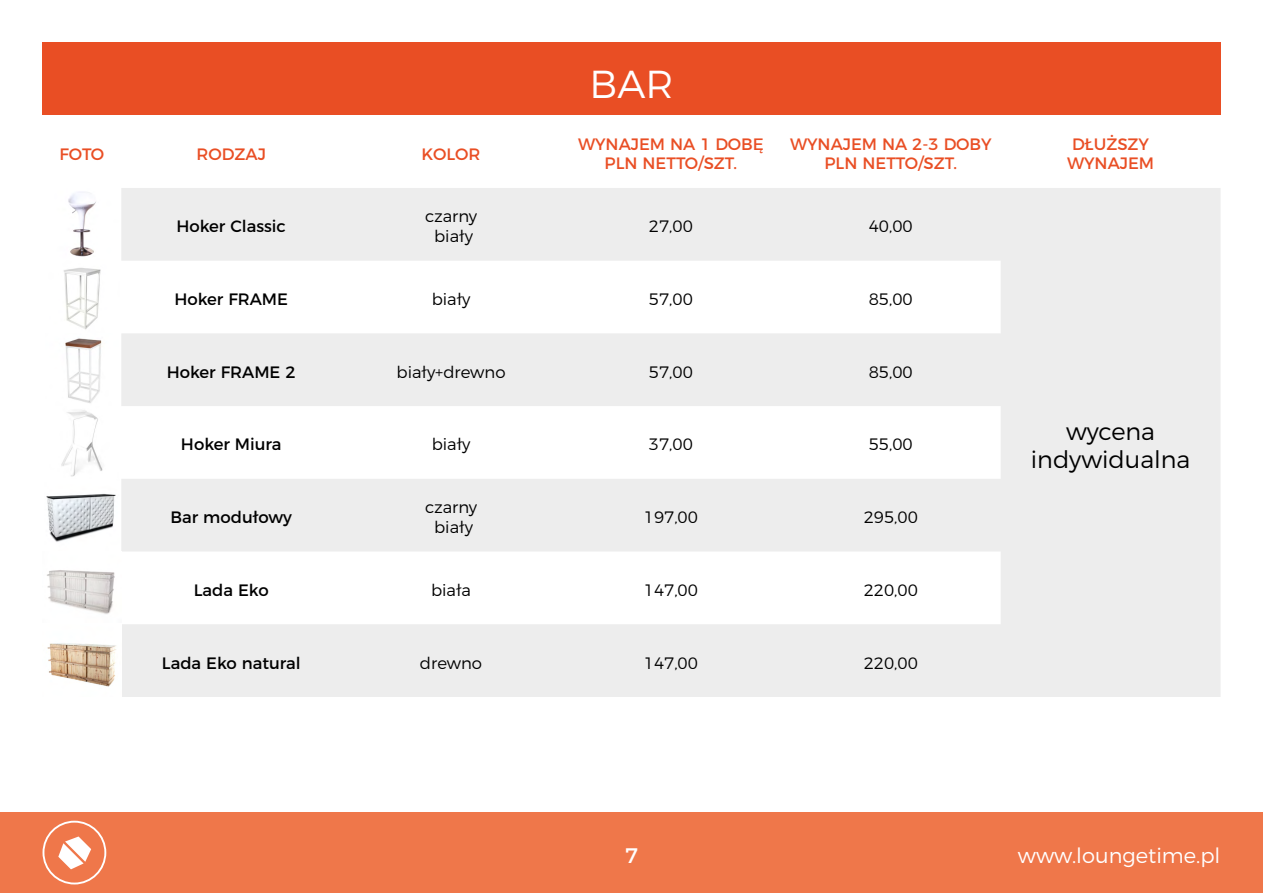
<style>
.page{position:relative;width:1263px;height:893px;background:#fff}
.page>*{position:absolute;margin:0;border:0;box-sizing:border-box;transform-origin:0 0}
.t1{font:300 39px "Montserrat";color:#fff}
.t2{font:300 24px/28.8px "Montserrat";color:#000;text-align:center}
.t3{font:300 21px "Montserrat";color:#fff}
.t4{font:21px "Montserrat";color:#fff}
.t5{font:300 16.5px/19.8px "Montserrat";color:#000;text-align:center}
.t6{font:16.5px/19.8px "Montserrat";color:#e94e24;text-align:center}
.t7{font:16.5px "Montserrat";color:#000}
</style>
<div class="page">
<div style="left:0;top:812px;width:1263px;height:81px;background:#ef774a"></div>
<svg style="left:43px;top:821px;width:63px;height:63px"></svg>
<div style="left:42px;top:43px;width:1178px;height:72px;background:#e94e24"></div>
<svg style="left:121px;top:188px;width:1099px;height:509px;fill:#ededed"></svg>
<img style="left:64px;top:192px;width:38px;height:211px">
<img style="left:61px;top:410px;width:42px;height:67px">
<img style="left:46px;top:494px;width:70px;height:48px">
<img style="left:47px;top:570px;width:68px;height:44px">
<img style="left:47px;top:643px;width:69px;height:44px">
<h1 class="t1" style="left:589px;top:53px;width:86px">BAR</h1>
<p class="t6" style="left:59px;top:142px;width:46px">FOTO</p>
<p class="t6" style="left:196px;top:142px;width:71px">RODZAJ</p>
<p class="t6" style="left:422px;top:142px;width:60px">KOLOR</p>
<p class="t6" style="left:578px;top:133px;width:187px">WYNAJEM NA 1 DOBĘ<br>PLN NETTO/SZT.</p>
<p class="t6" style="left:790px;top:133px;width:203px">WYNAJEM NA 2-3 DOBY<br>PLN NETTO/SZT.</p>
<p class="t6" style="left:1067px;top:133px;width:89px">DŁUŻSZY<br>WYNAJEM</p>
<p class="t7" style="left:176px;top:213px;width:111px">Hoker Classic</p>
<p class="t5" style="left:425px;top:205px;width:54px">czarny biały</p>
<p class="t5" style="left:649px;top:215px;width:45px">27,00</p>
<p class="t5" style="left:869px;top:215px;width:45px">40,00</p>
<p class="t7" style="left:174px;top:286px;width:115px">Hoker FRAME</p>
<p class="t5" style="left:432px;top:288px;width:40px">biały</p>
<p class="t5" style="left:649px;top:288px;width:45px">57,00</p>
<p class="t5" style="left:869px;top:288px;width:45px">85,00</p>
<p class="t7" style="left:167px;top:359px;width:130px">Hoker FRAME 2</p>
<p class="t5" style="left:396px;top:361px;width:111px">biały+drewno</p>
<p class="t5" style="left:649px;top:361px;width:45px">57,00</p>
<p class="t5" style="left:869px;top:361px;width:45px">85,00</p>
<p class="t7" style="left:181px;top:431px;width:102px">Hoker Miura</p>
<p class="t5" style="left:432px;top:433px;width:40px">biały</p>
<p class="t5" style="left:649px;top:433px;width:45px">37,00</p>
<p class="t5" style="left:869px;top:433px;width:45px">55,00</p>
<p class="t7" style="left:171px;top:504px;width:123px">Bar modułowy</p>
<p class="t5" style="left:425px;top:496px;width:54px">czarny biały</p>
<p class="t5" style="left:644px;top:506px;width:56px">197,00</p>
<p class="t5" style="left:864px;top:506px;width:56px">295,00</p>
<p class="t7" style="left:194px;top:577px;width:76px">Lada Eko</p>
<p class="t5" style="left:431px;top:579px;width:42px">biała</p>
<p class="t5" style="left:644px;top:579px;width:56px">147,00</p>
<p class="t5" style="left:864px;top:579px;width:56px">220,00</p>
<p class="t7" style="left:162px;top:649px;width:140px">Lada Eko natural</p>
<p class="t5" style="left:420px;top:651px;width:64px">drewno</p>
<p class="t5" style="left:644px;top:651px;width:56px">147,00</p>
<p class="t5" style="left:864px;top:651px;width:56px">220,00</p>
<h2 class="t2" style="left:1031px;top:415px;width:161px">wycena indywidualna</h2>
<p class="t4" style="left:625px;top:838px;width:14px">7</p>
<p class="t3" style="left:1018px;top:839px;width:204px">www.loungetime.pl</p>
</div>
